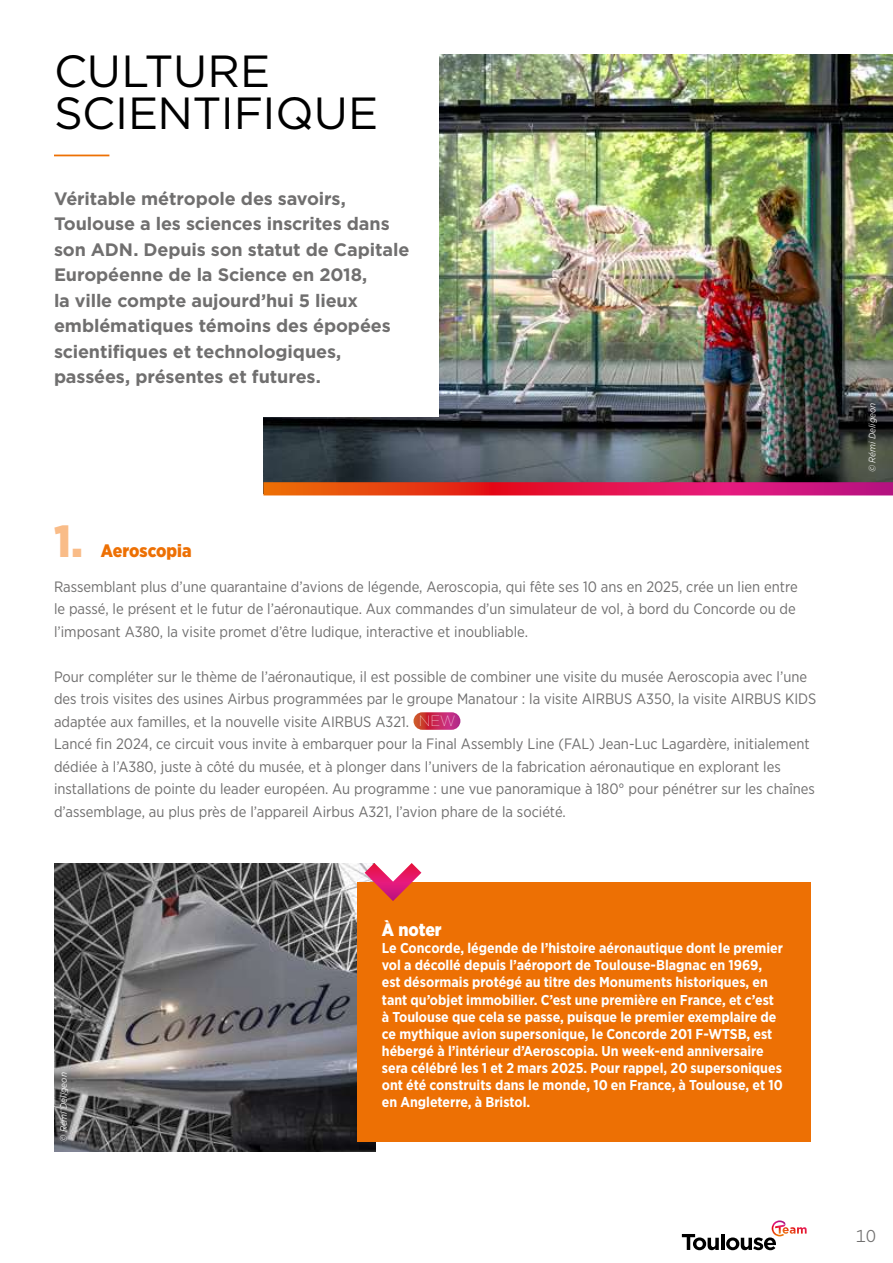
<style>
.page{position:relative;width:893px;height:1263px;background:#fff}
.page>*{position:absolute;margin:0;border:0;box-sizing:border-box;transform-origin:0 0}
.t1{font:45px/42px "Gotham HTF";letter-spacing:-.005em;color:#000}
.t2{font:900 45px "Gotham Narrow";color:#f9bc88}
.t3{font:700 18px/25.5px "Gotham HTF";letter-spacing:-.005em;color:#706f6f}
.t4{font:900 18px "Gotham Narrow";color:#ed7004}
.t5{font:900 18px "Gotham Narrow";color:#fff}
.t6{font:16.5px "Gotham Office";color:#706f6f}
.t7{font:15px/22.5px "Gotham Narrow";color:#706f6f}
.t8{font:100 15px "Gotham";color:#fff}
.t9{font:700 14.25px/17.1px "Gotham Narrow";color:#fff}
.t10{font:italic 9px "Gotham Narrow Office";color:#fff}
</style>
<div class="page">
<svg style="left:682px;top:1234px;width:37px;height:16px"></svg>
<hr style="left:721px;top:1234px;width:3px;height:16px;background:#000">
<svg style="left:726px;top:1220px;width:81px;height:30px"></svg>
<img style="left:54px;top:863px;width:321px;height:289px">
<img style="left:263px;top:54px;width:630px;height:428px">
<svg style="left:263px;top:482px;width:630px;height:13px;background:#dd2643"></svg>
<div style="left:214px;top:30px;width:225px;height:387px;background:#fff"></div>
<hr style="left:54px;top:155px;width:55px;height:1px;background:#ed7004">
<div style="left:357px;top:882px;width:454px;height:260px;background:#ed7004"></div>
<svg style="left:365px;top:863px;width:56px;height:38px"></svg>
<img style="left:414px;top:712px;width:46px;height:18px;border-radius:9px">
<h1 class="t1" style="left:54px;top:49px;width:326px">CULTURE<br>SCIENTIFIQUE</h1>
<p class="t3" style="left:54px;top:185px;width:357px">Véritable métropole des savoirs, Toulouse a les sciences inscrites dans son ADN. Depuis son statut de Capitale Européenne de la Science en 2018,<br>la ville compte aujourd’hui 5 lieux emblématiques témoins des épopées scientifiques et technologiques, passées, présentes et futures.</p>
<h1 class="t2" style="left:54px;top:512px;width:30px">1.</h1>
<p class="t4" style="left:101px;top:538px;width:92px">Aeroscopia</p>
<p class="t7" style="left:54px;top:575px;width:745px">Rassemblant plus d’une quarantaine d’avions de légende, Aeroscopia, qui fête ses 10 ans en 2025, crée un lien entre le passé, le présent et le futur de l’aéronautique. Aux commandes d’un simulateur de vol, à bord du Concorde ou de l’imposant A380, la visite promet d’être ludique, interactive et inoubliable.</p>
<p class="t7" style="left:54px;top:665px;width:764px">Pour compléter sur le thème de l’aéronautique, il est possible de combiner une visite du musée Aeroscopia avec l’une des trois visites des usines Airbus programmées par le groupe Manatour : la visite AIRBUS A350, la visite AIRBUS KIDS adaptée aux familles, et la nouvelle visite AIRBUS A321.<br>Lancé fin 2024, ce circuit vous invite à embarquer pour la Final Assembly Line (FAL) Jean-Luc Lagardère, initialement dédiée à l’A380, juste à côté du musée, et à plonger dans l’univers de la fabrication aéronautique en explorant les installations de pointe du leader européen. Au programme : une vue panoramique à 180° pour pénétrer sur les chaînes d’assemblage, au plus près de l’appareil Airbus A321, l’avion phare de la société.</p>
<p class="t8" style="left:419px;top:713px;width:38px">NEW</p>
<p class="t10" style="left:58px;top:1142px;width:71px;rotate:-90deg">© Rémi Deligeon</p>
<p class="t5" style="left:382px;top:918px;width:61px">À noter</p>
<p class="t9" style="left:382px;top:939px;width:403px">Le Concorde, légende de l’histoire aéronautique dont le premier vol a décollé depuis l’aéroport de Toulouse-Blagnac en 1969, est désormais protégé au titre des Monuments historiques, en tant qu’objet immobilier. C’est une première en France, et c’est à Toulouse que cela se passe, puisque le premier exemplaire de ce mythique avion supersonique, le Concorde 201 F-WTSB, est hébergé à l’intérieur d’Aeroscopia. Un week-end anniversaire sera célébré les 1 et 2 mars 2025. Pour rappel, 20 supersoniques ont été construits dans le monde, 10 en France, à Toulouse, et 10 en Angleterre, à Bristol.</p>
<p class="t10" style="left:866px;top:472px;width:71px;rotate:-90deg">© Rémi Deligeon</p>
<p class="t6" style="left:856px;top:1225px;width:22px">10</p>
</div>
